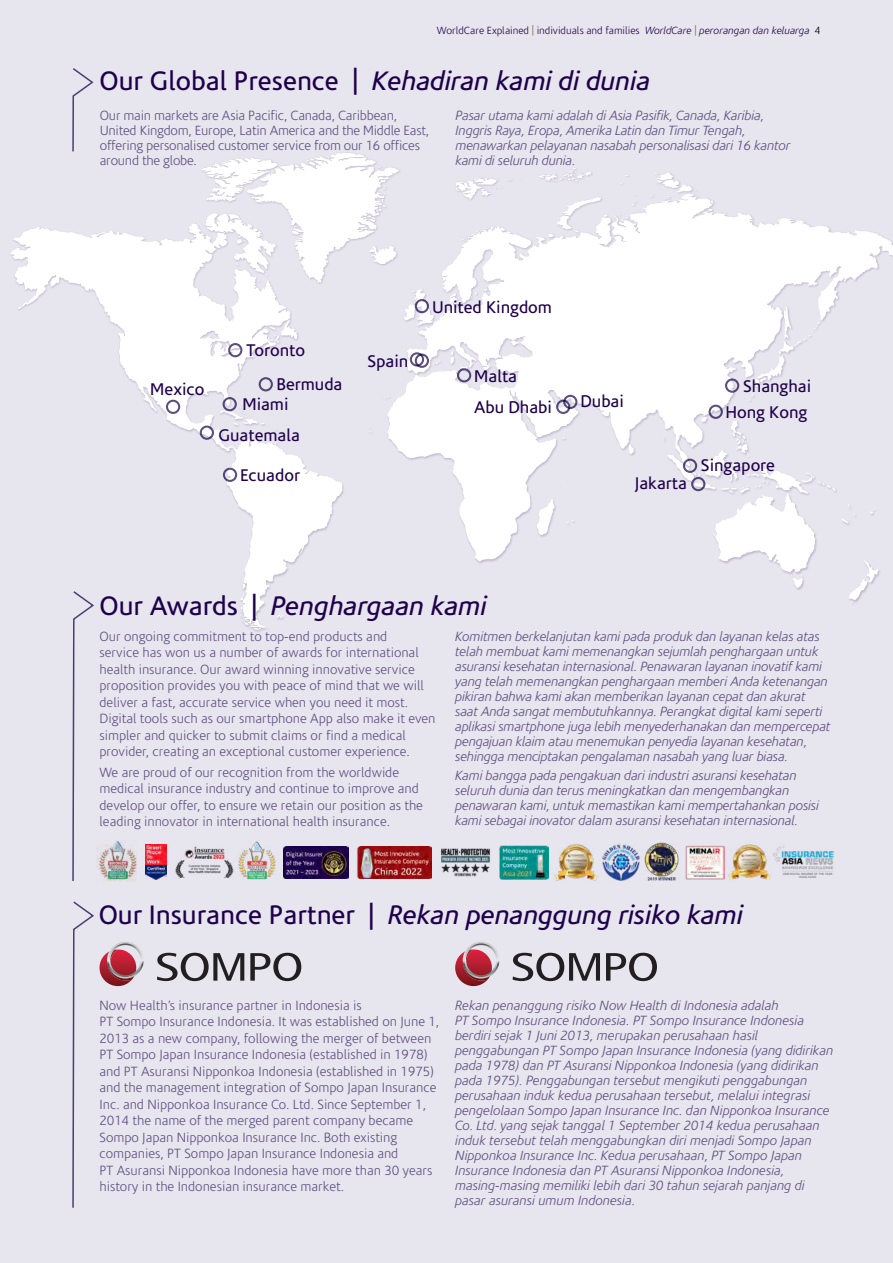
<style>
.page{position:relative;width:893px;height:1263px;background:#e7e5ee}
.page>*{position:absolute;margin:0;border:0;box-sizing:border-box;transform-origin:0 0}
.t1{font:italic 27px "Corisande";color:#1f004b}
.t2{font:17.1px/26.1px "Corisande";color:#1f004b;text-align:right}
.t3{font:italic 300 13.5px/15px "Corisande";letter-spacing:-.01em;color:#5c4f80}
.t4{font:300 13.5px/16.5px "Corisande";color:#5c4f80}
.t5{font:300 10.5px "Corisande";color:#1f004b}
.s1{color:#7c6a55}
.s2{font-style:italic}
.s3{font-style:italic;color:#7c6a55}
.s4{color:#000}
.s5{font-style:normal}
</style>
<div class="page">
<svg style="left:72px;top:68px;width:22px;height:84px"></svg>
<svg style="left:388px;top:199px;width:505px;height:362px;fill:#fff"></svg>
<svg style="left:450px;top:350px;width:4px;height:14px"></svg>
<svg style="left:614px;top:173px;width:84px;height:48px"></svg>
<svg style="left:539px;top:168px;width:52px;height:14px"></svg>
<svg style="left:456px;top:177px;width:42px;height:22px"></svg>
<svg style="left:548px;top:197px;width:60px;height:40px"></svg>
<svg style="left:461px;top:226px;width:33px;height:15px"></svg>
<svg style="left:450px;top:280px;width:38px;height:29px"></svg>
<svg style="left:404px;top:289px;width:30px;height:37px"></svg>
<svg style="left:433px;top:360px;width:7px;height:5px"></svg>
<svg style="left:488px;top:358px;width:10px;height:19px"></svg>
<svg style="left:537px;top:499px;width:17px;height:36px"></svg>
<svg style="left:448px;top:460px;width:4px;height:8px"></svg>
<svg style="left:567px;top:520px;width:6px;height:3px"></svg>
<svg style="left:628px;top:445px;width:6px;height:9px"></svg>
<svg style="left:202px;top:153px;width:197px;height:130px"></svg>
<svg style="left:10px;top:223px;width:332px;height:397px"></svg>
<svg style="left:240px;top:603px;width:29px;height:27px"></svg>
<svg style="left:842px;top:504px;width:13px;height:19px"></svg>
<svg style="left:220px;top:404px;width:48px;height:21px"></svg>
<svg style="left:274px;top:426px;width:4px;height:18px"></svg>
<svg style="left:849px;top:560px;width:29px;height:42px"></svg>
<svg style="left:663px;top:409px;width:172px;height:179px"></svg>
<svg style="left:745px;top:307px;width:75px;height:94px"></svg>
<svg style="left:869px;top:509px;width:6px;height:5px"></svg>
<svg style="left:268px;top:320px;width:29px;height:23px"></svg>
<div style="left:563px;top:395px;width:14px;height:14px;border:2px solid #5c4f80;border-radius:50%"></div>
<div style="left:556px;top:400px;width:14px;height:14px;border:2px solid #5c4f80;border-radius:50%"></div>
<div style="left:725px;top:378px;width:14px;height:15px;border:2px solid #5c4f80;border-radius:50%"></div>
<div style="left:709px;top:405px;width:14px;height:14px;border:2px solid #5c4f80;border-radius:50%"></div>
<div style="left:683px;top:459px;width:14px;height:14px;border:2px solid #5c4f80;border-radius:50%"></div>
<div style="left:691px;top:477px;width:14px;height:14px;border:2px solid #5c4f80;border-radius:50%"></div>
<div style="left:415px;top:299px;width:14px;height:14px;border:2px solid #5c4f80;border-radius:50%"></div>
<div style="left:415px;top:354px;width:14px;height:14px;border:2px solid #5c4f80;border-radius:50%"></div>
<div style="left:410px;top:352px;width:14px;height:15px;border:2px solid #5c4f80;border-radius:50%"></div>
<div style="left:228px;top:343px;width:14px;height:14px;border:2px solid #5c4f80;border-radius:50%"></div>
<div style="left:259px;top:377px;width:14px;height:14px;border:2px solid #5c4f80;border-radius:50%"></div>
<div style="left:223px;top:397px;width:14px;height:14px;border:2px solid #5c4f80;border-radius:50%"></div>
<div style="left:223px;top:468px;width:14px;height:14px;border:2px solid #5c4f80;border-radius:50%"></div>
<div style="left:166px;top:400px;width:14px;height:14px;border:2px solid #5c4f80;border-radius:50%"></div>
<div style="left:200px;top:426px;width:14px;height:14px;border:2px solid #5c4f80;border-radius:50%"></div>
<div style="left:457px;top:368px;width:14px;height:14px;border:2px solid #5c4f80;border-radius:50%"></div>
<svg style="left:72px;top:590px;width:23px;height:291px"></svg>
<svg style="left:72px;top:901px;width:22px;height:307px"></svg>
<img style="left:99px;top:953px;width:33px;height:33px">
<img style="left:107px;top:978px;width:26px;height:2px">
<svg style="left:107px;top:942px;width:37px;height:36px"></svg>
<svg style="left:157px;top:953px;width:144px;height:28px"></svg>
<img style="left:455px;top:953px;width:32px;height:33px">
<img style="left:463px;top:978px;width:26px;height:2px">
<svg style="left:463px;top:942px;width:36px;height:36px"></svg>
<svg style="left:513px;top:953px;width:144px;height:28px"></svg>
<img style="left:686px;top:845px;width:38px;height:34px">
<img style="left:644px;top:843px;width:35px;height:37px">
<img style="left:773px;top:846px;width:61px;height:32px">
<img style="left:728px;top:844px;width:43px;height:36px">
<img style="left:554px;top:844px;width:86px;height:37px">
<img style="left:500px;top:845px;width:48px;height:34px">
<img style="left:441px;top:848px;width:49px;height:29px">
<img style="left:357px;top:846px;width:74px;height:33px">
<img style="left:283px;top:846px;width:66px;height:33px">
<img style="left:238px;top:841px;width:38px;height:39px">
<img style="left:175px;top:846px;width:59px;height:32px">
<img style="left:145px;top:844px;width:21px;height:36px">
<img style="left:97px;top:840px;width:40px;height:41px">
<p class="t5" style="left:437px;top:25px;width:385px">WorldCare Explained <span class="s1">|</span> individuals and families <span class="s2">WorldCare</span> <span class="s3">|</span> <span class="s2">perorangan dan keluarga</span> <span class="s4">4</span></p>
<h1 class="t1" style="left:100px;top:66px;width:552px"><span class="s5">Our Global Presence |</span> Kehadiran kami di dunia</h1>
<p class="t4" style="left:100px;top:108px;width:331px;line-height:15px">Our main markets are Asia Pacific, Canada, Caribbean, United Kingdom, Europe, Latin America and the Middle East, offering personalised customer service from our 16 offices around the globe.</p>
<p class="t3" style="left:455px;top:108px;width:337px">Pasar utama kami adalah di Asia Pasifik, Canada, Karibia, Inggris Raya, Eropa, Amerika Latin dan Timur Tengah, menawarkan pelayanan nasabah personalisasi dari 16 kantor kami di seluruh dunia.</p>
<p class="t2" style="left:150px;top:376px;width:56px">Mexico</p>
<p class="t2" style="left:247px;top:337px;width:60px">Toronto</p>
<p class="t2" style="left:277px;top:372px;width:67px">Bermuda</p>
<p class="t2" style="left:242px;top:392px;width:47px">Miami</p>
<p class="t2" style="left:218px;top:422px;width:83px">Guatemala</p>
<p class="t2" style="left:240px;top:463px;width:61px">Ecuador</p>
<p class="t2" style="left:367px;top:349px;width:42px">Spain</p>
<p class="t2" style="left:432px;top:294px;width:121px">United Kingdom</p>
<p class="t2" style="left:474px;top:363px;width:44px">Malta</p>
<p class="t2" style="left:474px;top:394px;width:79px">Abu Dhabi</p>
<p class="t2" style="left:580px;top:389px;width:45px">Dubai</p>
<p class="t2" style="left:635px;top:471px;width:54px">Jakarta</p>
<p class="t2" style="left:725px;top:373px;width:87px">Shanghai<br>Hong Kong</p>
<p class="t2" style="left:701px;top:453px;width:76px">Singapore</p>
<h1 class="t1" style="left:99px;top:591px;width:389px"><span class="s5">Our Awards |</span> Penghargaan kami</h1>
<p class="t4" style="left:99px;top:628px;width:338px">Our ongoing commitment to top-end products and<br>service has won us a number of awards for international health insurance. Our award winning innovative service proposition provides you with peace of mind that we will deliver a fast, accurate service when you need it most.<br>Digital tools such as our smartphone App also make it even simpler and quicker to submit claims or find a medical provider, creating an exceptional customer experience.</p>
<p class="t4" style="left:99px;top:764px;width:325px">We are proud of our recognition from the worldwide medical insurance industry and continue to improve and develop our offer, to ensure we retain our position as the leading innovator in international health insurance.</p>
<p class="t3" style="left:455px;top:629px;width:377px">Komitmen berkelanjutan kami pada produk dan layanan kelas atas telah membuat kami memenangkan sejumlah penghargaan untuk asuransi kesehatan internasional. Penawaran layanan inovatif kami yang telah memenangkan penghargaan memberi Anda ketenangan pikiran bahwa kami akan memberikan layanan cepat dan akurat saat Anda sangat membutuhkannya. Perangkat digital kami seperti aplikasi smartphone juga lebih menyederhanakan dan mempercepat pengajuan klaim atau menemukan penyedia layanan kesehatan, sehingga menciptakan pengalaman nasabah yang luar biasa.</p>
<p class="t3" style="left:455px;top:768px;width:365px">Kami bangga pada pengakuan dari industri asuransi kesehatan seluruh dunia dan terus meningkatkan dan mengembangkan penawaran kami, untuk memastikan kami mempertahankan posisi kami sebagai inovator dalam asuransi kesehatan internasional.</p>
<h1 class="t1" style="left:99px;top:900px;width:646px"><span class="s5">Our Insurance Partner |</span> Rekan penanggung risiko kami</h1>
<p class="t4" style="left:99px;top:997px;width:341px">Now Health’s insurance partner in Indonesia is<br>PT Sompo Insurance Indonesia. It was established on June 1, 2013 as a new company, following the merger of between PT Sompo Japan Insurance Indonesia (established in 1978) and PT Asuransi Nipponkoa Indonesia (established in 1975) and the management integration of Sompo Japan Insurance Inc. and Nipponkoa Insurance Co. Ltd. Since September 1, 2014 the name of the merged parent company became Sompo Japan Nipponkoa Insurance Inc. Both existing companies, PT Sompo Japan Insurance Indonesia and<br>PT Asuransi Nipponkoa Indonesia have more than 30 years history in the Indonesian insurance market.</p>
<p class="t3" style="left:455px;top:998px;width:380px">Rekan penanggung risiko Now Health di Indonesia adalah<br>PT Sompo Insurance Indonesia. PT Sompo Insurance Indonesia berdiri sejak 1 Juni 2013, merupakan perusahaan hasil penggabungan PT Sompo Japan Insurance Indonesia (yang didirikan pada 1978) dan PT Asuransi Nipponkoa Indonesia (yang didirikan pada 1975). Penggabungan tersebut mengikuti penggabungan perusahaan induk kedua perusahaan tersebut, melalui integrasi pengelolaan Sompo Japan Insurance Inc. dan Nipponkoa Insurance Co. Ltd. yang sejak tanggal 1 September 2014 kedua perusahaan induk tersebut telah menggabungkan diri menjadi Sompo Japan Nipponkoa Insurance Inc. Kedua perusahaan, PT Sompo Japan Insurance Indonesia dan PT Asuransi Nipponkoa Indonesia, masing-masing memiliki lebih dari 30 tahun sejarah panjang di pasar asuransi umum Indonesia.</p>
</div>
